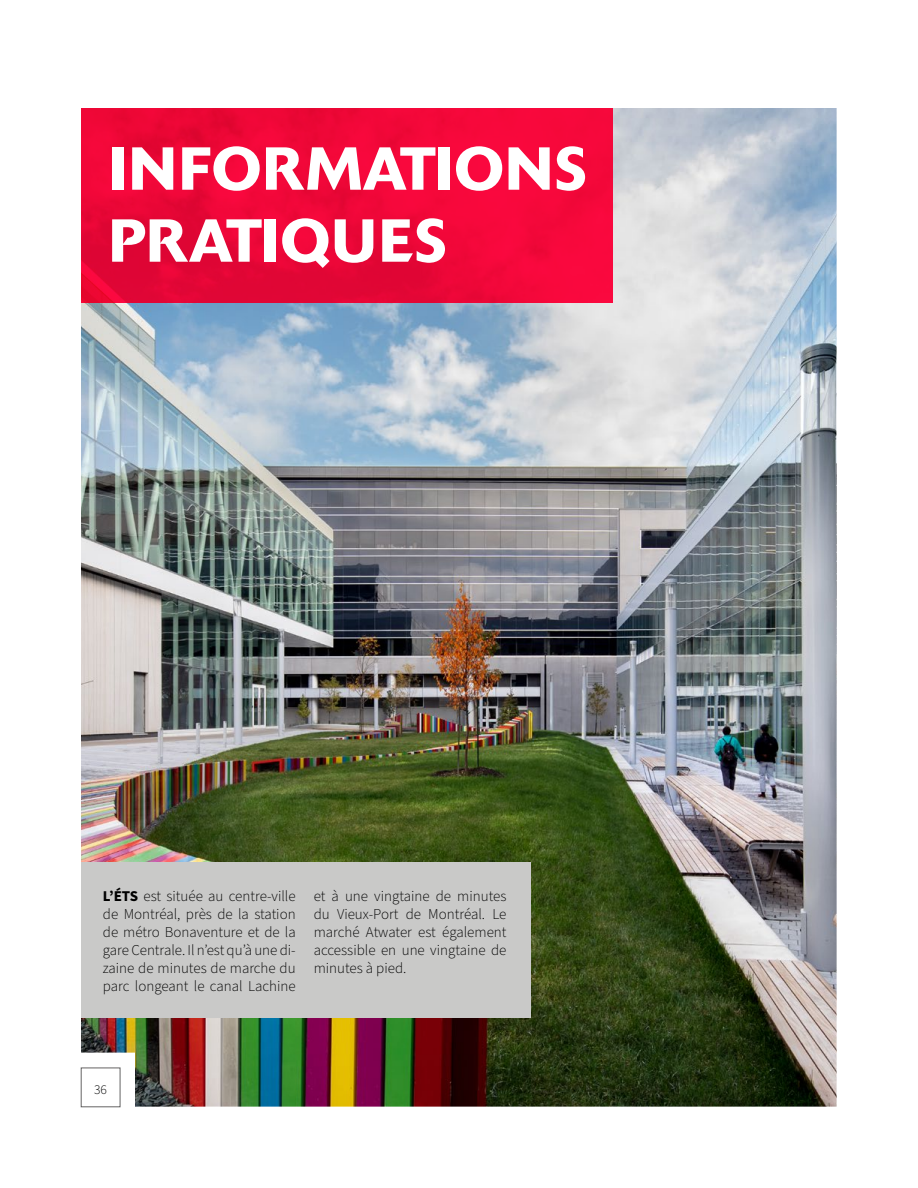
<style>
.page{position:relative;width:918px;height:1188px;background:#fff}
.page>*{position:absolute;margin:0;border:0;box-sizing:border-box;transform-origin:0 0}
.t1{font:500 60px/72px "Delta";letter-spacing:.02em;color:#fff}
.TexteRegulier{font:300 15px/18px "Source Sans Pro";color:#000;text-align:justify}
.t2{font:300 13.5px "Source Sans Pro";color:#000}
.s1{font-weight:700}
</style>
<div class="page">
<img style="left:81px;top:108px;width:756px;height:999px">
<div style="left:81px;top:862px;width:449px;height:156px;background:#c9c9c8"></div>
<svg style="left:81px;top:108px;width:531px;height:194px;background:#ee0738"></svg>
<h2 class="t1" style="left:109px;top:133px;width:479px">INFORMATIONS<br>PRATIQUES</h2>
<p class="TexteRegulier" style="left:103px;top:887px;width:194px"><span class="s1">L’ÉTS</span> est située au centre-ville de Montréal, près de la station de métro Bonaventure et de la gare Centrale. Il n’est qu’à une di&shy;zaine de minutes de marche du parc longeant le canal Lachine</p>
<p class="TexteRegulier" style="left:314px;top:887px;width:194px">et à une vingtaine de minutes du Vieux-Port de Montréal. Le marché Atwater est également accessible en une vingtaine de minutes à pied.</p>
<p class="t2" style="left:94px;top:1081px;width:14px">36</p>
</div>
